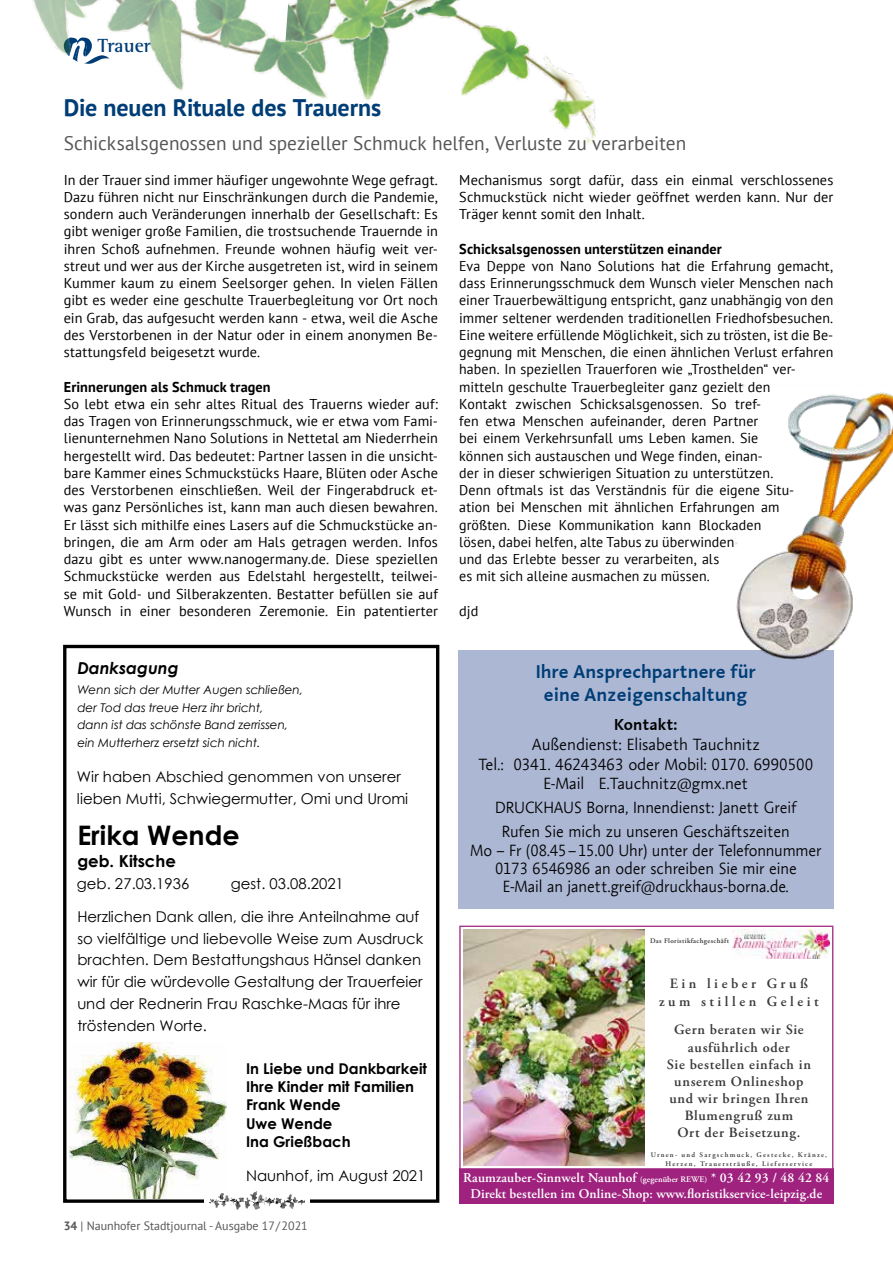
<style>
.page{position:relative;width:893px;height:1263px;background:#fff}
.page>*{position:absolute;margin:0;border:0;box-sizing:border-box;transform-origin:0 0}
.t1{font:700 26.85px "Century Gothic";color:#000}
.t2{font:700 24px "PT Sans";letter-spacing:-.005em;color:#003d76}
.t3{font:19.5px "PT Sans";color:#565655}
.t4{font:700 19.5px "Rotis Semi Serif Std";letter-spacing:.005em;color:#003d76}
.t5{font:600 19.05px/23px "Linotype Aroma";letter-spacing:-.005em;color:#003d76;text-align:center}
.t6{font:700 16.5px "Century Gothic";color:#000}
.t7{font:italic 700 16.5px "Century Gothic";color:#000}
.t8{font:300 16.35px/19.6px "Aroma No 2 LTW01";letter-spacing:-.005em;color:#000;text-align:center}
.t9{font:600 16.35px "Linotype Aroma";letter-spacing:-.005em;color:#000}
.t10{font:14.85px/21.8px "Century Gothic";color:#000}
.t11{font:700 14.85px/18.3px "Century Gothic";color:#000}
.t12{font:14.25px/17.2px "PT Sans";letter-spacing:.005em;color:#000;text-align:justify}
.t13{font:600 14.25px/17.1px "Adobe Garamond Pro";letter-spacing:.05em;color:#3a3a39;text-align:center}
.t14{font:700 14.25px "PT Sans";letter-spacing:.01em;color:#000}
.t15{font:600 14.25px/17.1px "Adobe Garamond Pro";letter-spacing:.25em;color:#3a3a39;text-align:center}
.t16{font:600 13.5px/16.2px "Adobe Garamond Pro";letter-spacing:.01em;color:#fff;text-align:center}
.t17{font:italic 12px/17.4px "Century Gothic";color:#000}
.t18{font:12px "PT Sans";color:#565655}
.t19{font:600 7.05px/8.6px "Adobe Garamond Pro";letter-spacing:.18em;color:#3a3a39;text-align:center}
.t20{font:600 7.05px "Adobe Garamond Pro";letter-spacing:.05em;color:#3a3a39}
.s1{font-weight:700}
.s2{font-size:8.55px}
</style>
<div class="page">
<img style="left:69px;top:1042px;width:157px;height:157px">
<div style="left:63px;top:645px;width:376px;height:558px;border:3px solid #000"></div>
<div style="left:205px;top:1197px;width:105px;height:6px;background:#fff"></div>
<img style="left:209px;top:1191px;width:96px;height:18px">
<img style="left:733px;top:929px;width:96px;height:29px">
<img style="left:463px;top:929px;width:181px;height:237px">
<div style="left:459px;top:1168px;width:374px;height:35px;background:#9e227e"></div>
<div style="left:458px;top:650px;width:375px;height:258px;background:#acb7d4"></div>
<img style="left:477px;top:23px;width:103px;height:60px">
<img style="left:32px;top:0;width:445px;height:83px">
<img style="left:735px;top:385px;width:158px;height:289px">
<h3 class="t4" style="left:98px;top:34px;width:55px">Trauer</h3>
<h2 class="t2" style="left:64px;top:91px;width:319px">Die neuen Rituale des Trauerns</h2>
<h3 class="t3" style="left:64px;top:131px;width:624px">Schicksalsgenossen und spezieller Schmuck helfen, Verluste zu verarbeiten</h3>
<p class="t12" style="left:64px;top:171px;width:376px">In der Trauer sind immer häufiger ungewohnte Wege gefragt.<br>Dazu führen nicht nur Einschränkungen durch die Pandemie, sondern auch Veränderungen innerhalb der Gesellschaft: Es gibt weniger große Familien, die trostsuchende Trauernde in ihren Schoß aufnehmen. Freunde wohnen häufig weit ver&shy;streut und wer aus der Kirche ausgetreten ist, wird in seinem Kummer kaum zu einem Seelsorger gehen. In vielen Fällen gibt es weder eine geschulte Trauerbegleitung vor Ort noch ein Grab, das aufgesucht werden kann - etwa, weil die Asche des Verstorbenen in der Natur oder in einem anonymen Be&shy;stattungsfeld beigesetzt wurde.</p>
<p class="t14" style="left:64px;top:377px;width:208px">Erinnerungen als Schmuck tragen</p>
<p class="t12" style="left:64px;top:395px;width:376px">So lebt etwa ein sehr altes Ritual des Trauerns wieder auf: das Tragen von Erinnerungsschmuck, wie er etwa vom Fami&shy;lienunternehmen Nano Solutions in Nettetal am Niederrhein hergestellt wird. Das bedeutet: Partner lassen in die unsicht&shy;bare Kammer eines Schmuckstücks Haare, Blüten oder Asche des Verstorbenen einschließen. Weil der Fingerabdruck et&shy;was ganz Persönliches ist, kann man auch diesen bewahren.<br>Er lässt sich mithilfe eines Lasers auf die Schmuckstücke an&shy;bringen, die am Arm oder am Hals getragen werden. Infos dazu gibt es unter www.nanogermany.de. Diese speziellen Schmuckstücke werden aus Edelstahl hergestellt, teilwei&shy;se mit Gold- und Silberakzenten. Bestatter befüllen sie auf Wunsch in einer besonderen Zeremonie. Ein patentierter</p>
<p class="t7" style="left:77px;top:656px;width:103px">Danksagung</p>
<p class="t17" style="left:77px;top:681px;width:227px">Wenn sich der Mutter Augen schließen, der Tod das treue Herz ihr bricht,<br>dann ist das schönste Band zerrissen, ein Mutterherz ersetzt sich nicht.</p>
<p class="t10" style="left:77px;top:766px;width:333px">Wir haben Abschied genommen von unserer lieben Mutti, Schwiegermutter, Omi und Uromi</p>
<h1 class="t1" style="left:77px;top:815px;width:164px">Erika Wende</h1>
<p class="t6" style="left:77px;top:848px;width:100px">geb. Kitsche</p>
<p class="t10" style="left:77px;top:872px;width:114px">geb. 27.03.1936</p>
<p class="t10" style="left:231px;top:872px;width:115px">gest. 03.08.2021</p>
<p class="t10" style="left:77px;top:905px;width:347px">Herzlichen Dank allen, die ihre Anteilnahme auf so vielfältige und liebevolle Weise zum Ausdruck brachten. Dem Bestattungshaus Hänsel danken wir für die würdevolle Gestaltung der Trauerfeier und der Rednerin Frau Raschke-Maas für ihre tröstenden Worte.</p>
<p class="t11" style="left:246px;top:1058px;width:182px">In Liebe und Dankbarkeit<br>Ihre Kinder mit Familien<br>Frank Wende<br>Uwe Wende<br>Ina Grießbach</p>
<p class="t10" style="left:246px;top:1164px;width:181px">Naunhof, im August 2021</p>
<p class="t18" style="left:64px;top:1218px;width:245px"><span class="s1">34</span> | Naunhofer Stadtjournal - Ausgabe 17/2021</p>
<p class="t12" style="left:459px;top:171px;width:376px">Mechanismus sorgt dafür, dass ein einmal verschlossenes Schmuckstück nicht wieder geöffnet werden kann. Nur der Träger kennt somit den Inhalt.</p>
<p class="t14" style="left:459px;top:239px;width:264px">Schicksalsgenossen unterstützen einander</p>
<p class="t12" style="left:459px;top:257px;width:376px;text-align:left">Eva Deppe von Nano Solutions hat die Erfahrung gemacht, dass Erinnerungsschmuck dem Wunsch vieler Menschen nach einer Trauerbewältigung entspricht, ganz unabhängig von den immer seltener werdenden traditionellen Friedhofsbesuchen.<br>Eine weitere erfüllende Möglichkeit, sich zu trösten, ist die Be&shy;gegnung mit Menschen, die einen ähnlichen Verlust erfahren haben. In speziellen Trauerforen wie „Trosthelden“ ver&shy;mitteln geschulte Trauerbegleiter ganz gezielt den<br>Kontakt zwischen Schicksalsgenossen. So tref-<br>fen etwa Menschen aufeinander, deren Partner<br>bei einem Verkehrsunfall ums Leben kamen. Sie<br>können sich austauschen und Wege finden, einan-<br>der in dieser schwierigen Situation zu unterstützen.<br>Denn oftmals ist das Verständnis für die eigene Situ-<br>ation bei Menschen mit ähnlichen Erfahrungen am größten. Diese Kommunikation kann Blockaden<br>lösen, dabei helfen, alte Tabus zu überwinden<br>und das Erlebte besser zu verarbeiten, als<br>es mit sich alleine ausmachen zu müssen.</p>
<p class="t12" style="left:459px;top:602px;width:21px">djd</p>
<h3 class="t5" style="left:536px;top:660px;width:222px">Ihre Ansprechpartnere für eine Anzeigenschaltung</h3>
<p class="t9" style="left:614px;top:714px;width:65px">Kontakt:</p>
<p class="t8" style="left:478px;top:735px;width:336px">Außendienst: Elisabeth Tauchnitz<br>Tel.: 0341. 46243463 oder Mobil: 0170. 6990500<br>E-Mail E.Tauchnitz@gmx.net</p>
<p class="t8" style="left:495px;top:796px;width:303px;line-height:24px">DRUCKHAUS Borna, Innendienst: Janett Greif<br>Rufen Sie mich zu unseren Geschäftszeiten</p>
<p class="t8" style="left:470px;top:841px;width:353px;line-height:18.1px">Mo – Fr (08.45–15.00 Uhr) unter der Telefonnummer<br>0173 6546986 an oder schreiben Sie mir eine<br>E-Mail an janett.greif@druckhaus-borna.de.</p>
<p class="t20" style="left:650px;top:936px;width:80px">Das Floristikfachgeschäft</p>
<p class="t15" style="left:659px;top:975px;width:161px">Ein lieber Gruß zum stil len Ge leit</p>
<p class="t13" style="left:667px;top:1021px;width:146px">Gern be ra ten wir Sie aus führ lich oder<br>Sie bestellen einfach in unserem Onlineshop und wir bringen Ih ren<br>Blumengruß zum<br>Ort der Beisetzung.</p>
<p class="t19" style="left:651px;top:1151px;width:178px">Urnen- und Sargschmuck, Gestecke, Kränze,<br>Herzen, Trauersträuße, Lieferservice</p>
<p class="t16" style="left:463px;top:1170px;width:368px">Raumzauber-Sinnwelt Naunhof <span class="s2">(gegenüber REWE)</span> * 03 42 93 / 48 42 84<br>Direkt bestellen im Online-Shop: www.floristikservice-leipzig.de</p>
</div>
